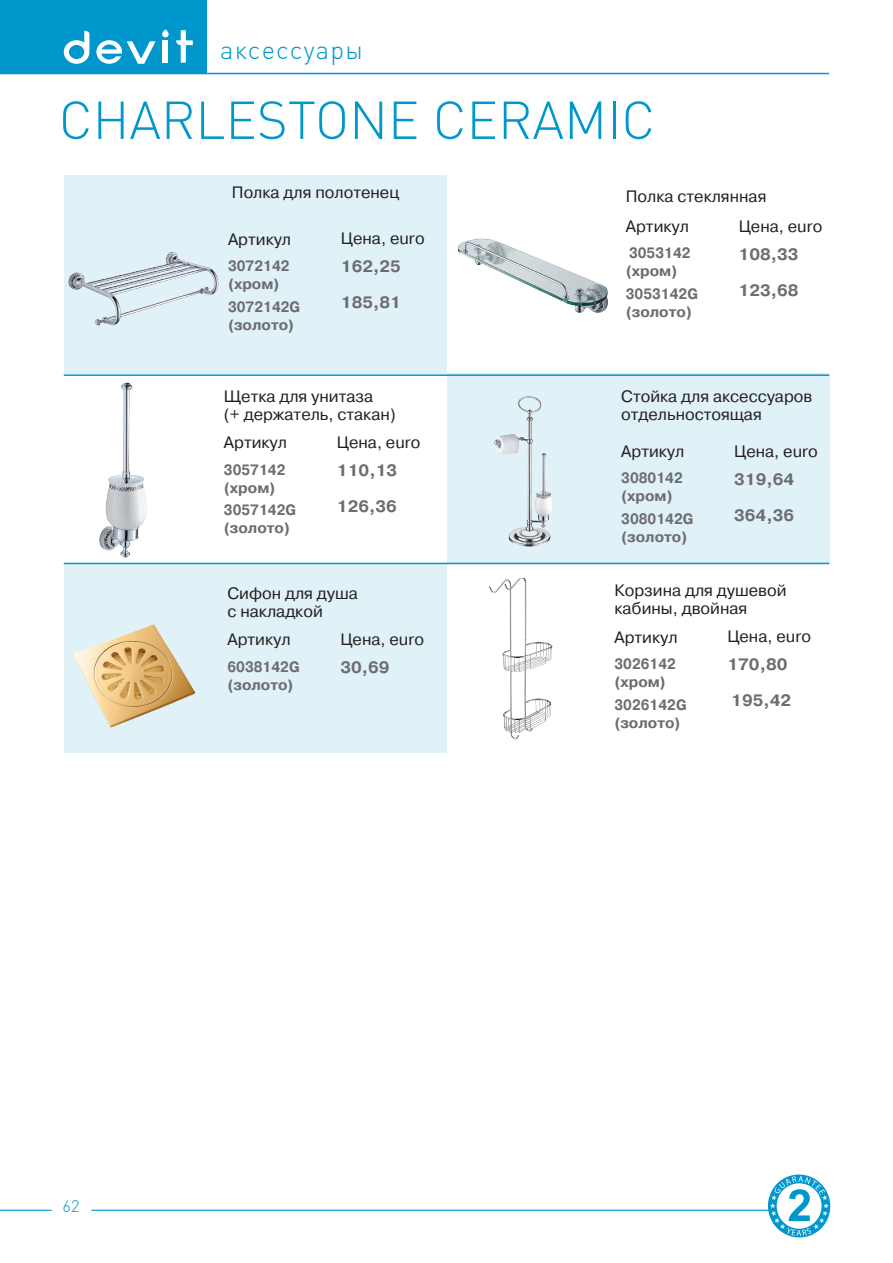
<style>
.page{position:relative;width:893px;height:1263px;background:#fff}
.page>*{position:absolute;margin:0;border:0;box-sizing:border-box;transform-origin:0 0}
.название_марки{font:300 52.5px "DIN Cyr";color:#0097cd}
.t1{font:300 25.5px "DIN Cyr";letter-spacing:.05em;color:#0097cd}
.t2{font:16.5px/18px "Pragmatica C";color:#231f20}
.Wtyf{font:700 16.5px "Pragmatica C";color:#6c6d70}
.t3{font:300 16.5px "DIN Cyr";color:#0097cd}
.artkul{font:700 15px "Pragmatica C";color:#6c6d70;scale:.9 1}
.artkul-2{font:700 15px "Pragmatica C";color:#6c6d70}
</style>
<div class="page">
<div style="left:0;top:0;width:207px;height:74px;background:#0097cd"></div>
<hr style="left:0;top:73px;width:829px;height:1px;background:#0097cd">
<svg style="left:64px;top:31px;width:25px;height:33px"></svg>
<div style="left:163px;top:40px;width:5px;height:23px;background:#fff"></div>
<svg style="left:96px;top:40px;width:60px;height:24px"></svg>
<svg style="left:176px;top:30px;width:17px;height:33px"></svg>
<svg style="left:162px;top:29px;width:7px;height:8px"></svg>
<hr style="left:0;top:1210px;width:770px;height:1px;background:#0097cd">
<div style="left:52px;top:1189px;width:39px;height:38px;background:#fff;border-radius:50%"></div>
<svg style="left:768px;top:1174px;width:62px;height:64px"></svg>
<div style="left:64px;top:175px;width:383px;height:198px;background:#e1f1f8"></div>
<img style="left:68px;top:251px;width:151px;height:75px">
<img style="left:457px;top:238px;width:151px;height:75px">
<div style="left:64px;top:564px;width:383px;height:189px;background:#e1f1f8"></div>
<div style="left:447px;top:373px;width:382px;height:190px;background:#e1f1f8"></div>
<img style="left:489px;top:579px;width:64px;height:161px">
<img style="left:494px;top:396px;width:59px;height:151px">
<img style="left:73px;top:624px;width:123px;height:104px">
<hr style="left:64px;top:563px;width:765px;height:1px;background:#0097cd">
<hr style="left:64px;top:374px;width:765px;height:2px;background:#0097cd">
<img style="left:81px;top:373px;width:84px;height:192px">
<h2 class="t1" style="left:220px;top:36px;width:144px">аксессуары</h2>
<p class="название_марки" style="left:59px;top:90px;width:598px">CHARLESTONE CERAMIC</p>
<p class="t2" style="left:232px;top:184px;width:169px">Полка для полотенец</p>
<p class="t2" style="left:228px;top:230px;width:65px">Артикул</p>
<p class="t2" style="left:341px;top:230px;width:85px">Цена, euro</p>
<p class="artkul" style="left:228px;top:258px;width:70px">3072142</p>
<p class="artkul-2" style="left:228px;top:276px;width:53px">(хром)</p>
<p class="artkul" style="left:228px;top:299px;width:82px">3072142G</p>
<p class="artkul-2" style="left:228px;top:317px;width:68px">(золото)</p>
<p class="Wtyf" style="left:341px;top:258px;width:62px">162,25</p>
<p class="Wtyf" style="left:341px;top:294px;width:62px">185,81</p>
<p class="t2" style="left:224px;top:387px;width:151px">Щетка для унитаза</p>
<p class="t2" style="left:224px;top:405px;width:173px">(+ держатель, стакан)</p>
<p class="t2" style="left:224px;top:434px;width:65px">Артикул</p>
<p class="artkul" style="left:224px;top:462px;width:70px">3057142</p>
<p class="artkul-2" style="left:224px;top:480px;width:53px">(хром)</p>
<p class="artkul" style="left:224px;top:502px;width:82px">3057142G</p>
<p class="artkul-2" style="left:224px;top:520px;width:68px">(золото)</p>
<p class="t2" style="left:337px;top:434px;width:85px">Цена, euro</p>
<p class="Wtyf" style="left:337px;top:462px;width:62px">110,13</p>
<p class="Wtyf" style="left:337px;top:498px;width:62px">126,36</p>
<p class="t2" style="left:626px;top:188px;width:142px">Полка стеклянная</p>
<p class="t2" style="left:626px;top:217px;width:65px">Артикул</p>
<p class="t2" style="left:739px;top:217px;width:85px">Цена, euro</p>
<p class="artkul" style="left:629px;top:245px;width:70px">3053142</p>
<p class="artkul-2" style="left:626px;top:263px;width:53px">(хром)</p>
<p class="artkul" style="left:626px;top:286px;width:82px">3053142G</p>
<p class="artkul-2" style="left:626px;top:304px;width:68px">(золото)</p>
<p class="Wtyf" style="left:738px;top:245px;width:62px">108,33</p>
<p class="Wtyf" style="left:738px;top:281px;width:62px">123,68</p>
<p class="t2" style="left:621px;top:387px;width:193px">Стойка для аксессуаров</p>
<p class="t2" style="left:621px;top:405px;width:142px">отдельностоящая</p>
<p class="t2" style="left:621px;top:442px;width:65px">Артикул</p>
<p class="artkul" style="left:621px;top:470px;width:70px">3080142</p>
<p class="artkul-2" style="left:621px;top:488px;width:53px">(хром)</p>
<p class="artkul" style="left:621px;top:511px;width:82px">3080142G</p>
<p class="artkul-2" style="left:621px;top:529px;width:68px">(золото)</p>
<p class="t2" style="left:734px;top:442px;width:85px">Цена, euro</p>
<p class="Wtyf" style="left:734px;top:470px;width:62px">319,64</p>
<p class="Wtyf" style="left:734px;top:506px;width:61px">364,36</p>
<p class="t2" style="left:227px;top:585px;width:132px">Сифон для душа с накладкой</p>
<p class="t2" style="left:614px;top:581px;width:174px">Корзина для душевой кабины, двойная</p>
<p class="t2" style="left:227px;top:630px;width:65px">Артикул</p>
<p class="t2" style="left:614px;top:628px;width:65px">Артикул</p>
<p class="t2" style="left:340px;top:630px;width:85px">Цена, euro</p>
<p class="t2" style="left:727px;top:628px;width:85px">Цена, euro</p>
<p class="artkul" style="left:227px;top:658px;width:82px">6038142G</p>
<p class="artkul-2" style="left:227px;top:676px;width:68px">(золото)</p>
<p class="Wtyf" style="left:340px;top:658px;width:51px">30,69</p>
<p class="artkul" style="left:614px;top:656px;width:70px">3026142</p>
<p class="artkul-2" style="left:614px;top:674px;width:53px">(хром)</p>
<p class="artkul" style="left:614px;top:697px;width:82px">3026142G</p>
<p class="artkul-2" style="left:614px;top:715px;width:68px">(золото)</p>
<p class="Wtyf" style="left:727px;top:656px;width:62px">170,80</p>
<p class="Wtyf" style="left:731px;top:692px;width:62px">195,42</p>
<p class="t3" style="left:63px;top:1197px;width:18px">62</p>
</div>
